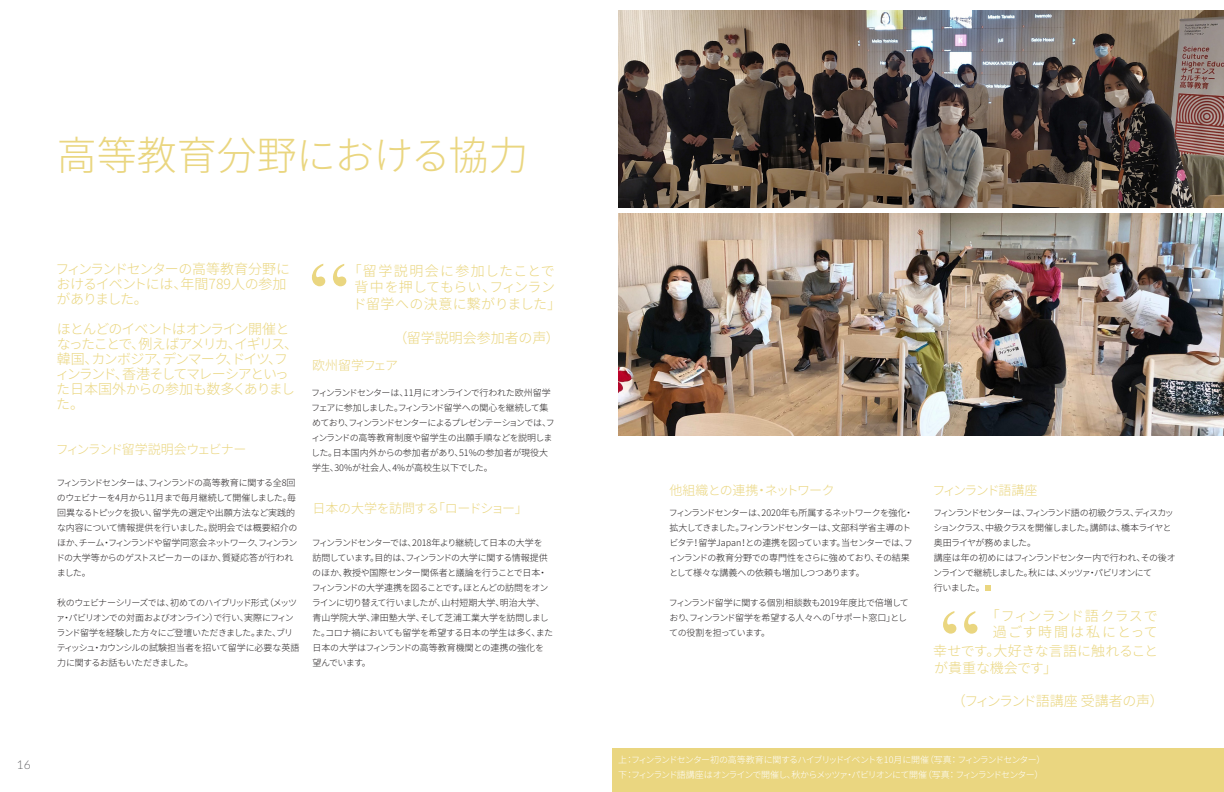
<style>
.page{position:relative;width:1224px;height:792px;background:#fff}
.page>*{position:absolute;margin:0;border:0;box-sizing:border-box;transform-origin:0 0}
.Ingres{font:90px "Times New Roman";color:#ead680}
.Heading{font:300 40px "Noto Sans CJ Kjp";color:#ead680}
.Body{font:300 14px/15px "Noto Sans CJ Kjp";letter-spacing:-.09em;color:#ead680}
.Ingres-2{font:300 14px/16.8px "Noto Sans CJ Kjp";color:#ead680;text-align:center}
.Body-2{font:300 14px/15px "Noto Sans CJ Kjp";letter-spacing:-.04em;color:#ead680}
.Ingres-3{font:300 14px/16.8px "Noto Sans CJ Kjp";letter-spacing:-.02em;color:#ead680}
.Body-3{font:300 14px/16.8px "Noto Sans CJ Kjp";letter-spacing:.05em;color:#ead680;text-align:center}
.Ingres-4{font:300 14px "Noto Sans CJ Kjp";letter-spacing:-.055em;color:#ead680}
.Ingres-5{font:300 13px "Noto Sans CJ Kjp";letter-spacing:-.035em;color:#ead680}
.Ingres-6{font:300 13px "Noto Sans CJ Kjp";letter-spacing:-.075em;color:#ead680}
.Ingres-7{font:300 13px "Noto Sans CJ Kjp";letter-spacing:-.125em;color:#ead680}
.Ingres-8{font:300 13px "Noto Sans CJ Kjp";letter-spacing:-.04em;color:#ead680}
.t1{font:300 12px "Lato";color:#636366}
.Body-4{font:300 9px/15px "Noto Sans CJ Kjp";letter-spacing:-.055em;color:#231f20}
.Ingres-9{font:300 9px "Noto Sans CJ Kjp";letter-spacing:-.1em;color:#fff}
.Body-5{font:300 9px/15px "Noto Sans CJ Kjp";letter-spacing:-.08em;color:#231f20}
.Body-6{font:300 9px/15px "Noto Sans CJ Kjp";letter-spacing:-.015em;color:#231f20}
.Body-7{font:300 9px/15px "Noto Sans CJ Kjp";letter-spacing:-.1em;color:#231f20}
.Body-8{font:300 9px/15px "Noto Sans CJ Kjp";letter-spacing:-.035em;color:#231f20}
</style>
<div class="page">
<svg style="left:985px;top:585px;width:6px;height:6px"></svg>
<img style="left:619px;top:11px;width:605px;height:197px">
<div style="left:612px;top:748px;width:612px;height:44px;background:#ead680"></div>
<img style="left:618px;top:213px;width:606px;height:223px">
<p class="Heading" style="left:57px;top:133px;width:473px">高等教育分野における協力</p>
<p class="Body-2" style="left:56px;top:262px;width:236px">フィンランドセンターの高等教育分野におけるイベントには、年間789人の参加がありました。</p>
<p class="Body" style="left:56px;top:322px;width:244px">ほとんどのイベントはオンライン開催となったことで、例えばアメリカ、イギリス、韓国、カンボジア、デンマーク、ドイツ、フィンランド、香港そしてマレーシアといった日本国外からの参加も数多くありました。</p>
<p class="Ingres-6" style="left:56px;top:442px;width:192px">フィンランド留学説明会ウェビナー</p>
<p class="Body-4" style="left:56px;top:475px;width:243px">フィンランドセンターは、フィンランドの高等教育に関する全8回のウェビナーを4月から11月まで毎月継続して開催しました。毎回異なるトピックを扱い、留学先の選定や出願方法など実践的な内容について情報提供を行いました。説明会では概要紹介のほか、チーム・フィンランドや留学同窓会ネットワーク、フィンランドの大学等からのゲストスピーカーのほか、質疑応答が行われました。</p>
<p class="Body-4" style="left:56px;top:595px;width:245px">秋のウェビナーシリーズでは、初めてのハイブリッド形式（メッツァ・パビリオンでの対面およびオンライン）で行い、実際にフィンランド留学を経験した方々にご登壇いただきました。また、ブリティッシュ・カウンシルの試験担当者を招いて留学に必要な英語力に関するお話もいただきました。</p>
<p class="Ingres" style="left:309px;top:231px;width:41px">“</p>
<p class="Ingres-2" style="left:348px;top:262px;width:215px">「留学説明会に参加したことで背中を押してもらい、フィンランド留学への決意に繋がりました」</p>
<p class="Ingres-2" style="left:393px;top:330px;width:168px">（留学説明会参加者の声）</p>
<p class="Ingres-8" style="left:312px;top:358px;width:88px">欧州留学フェア</p>
<p class="Body-4" style="left:311px;top:385px;width:245px">フィンランドセンターは、11月にオンラインで行われた欧州留学フェアに参加しました。フィンランド留学への関心を継続して集めており、フィンランドセンターによるプレゼンテーションでは、フィンランドの高等教育制度や留学生の出願手順などを説明しました。日本国内外からの参加者があり、51%の参加者が現役大学生、30%が社会人、4%が高校生以下でした。</p>
<p class="Ingres-5" style="left:312px;top:501px;width:217px">日本の大学を訪問する「ロードショー」</p>
<p class="Body-5" style="left:312px;top:535px;width:233px">フィンランドセンターでは、2018年より継続して日本の大学を</p>
<p class="Body-8" style="left:312px;top:550px;width:237px">訪問しています。目的は、フィンランドの大学に関する情報提供のほか、教授や国際センター関係者と議論を行うことで日本・</p>
<p class="Body-4" style="left:312px;top:580px;width:238px">フィンランドの大学連携を図ることです。ほとんどの訪問をオンラインに切り替えて行いましたが、山村短期大学、明治大学、</p>
<p class="Body-6" style="left:312px;top:610px;width:243px">青山学院大学、津田塾大学、そして芝浦工業大学を訪問しました。コロナ禍においても留学を希望する日本の学生は多く、また日本の大学はフィンランドの高等教育機関との連携の強化を</p>
<p class="Body-4" style="left:312px;top:655px;width:60px">望んでいます。</p>
<h3 class="t1" style="left:17px;top:757px;width:15px">16</h3>
<p class="Ingres-5" style="left:670px;top:483px;width:167px">他組織との連携・ネットワーク</p>
<p class="Body-4" style="left:669px;top:505px;width:246px">フィンランドセンターは、2020年も所属するネットワークを強化・拡大してきました。フィンランドセンターは、文部科学省主導のトビタテ！留学Japan！との連携を図っています。当センターでは、フィンランドの教育分野での専門性をさらに強めており、その結果として様々な講義への依頼も増加しつつあります。</p>
<p class="Body-4" style="left:669px;top:595px;width:241px">フィンランド留学に関する個別相談数も2019年度比で倍増しており、フィンランド留学を希望する人々への「サポート窓口」としての役割を担っています。</p>
<p class="Ingres-7" style="left:932px;top:483px;width:107px">フィンランド語講座</p>
<p class="Body-7" style="left:933px;top:505px;width:242px">フィンランドセンターは、フィンランド語の初級クラス、ディスカッションクラス、中級クラスを開催しました。講師は、橋本ライヤと奥田ライヤが務めました。</p>
<p class="Body-5" style="left:933px;top:550px;width:244px">講座は年の初めにはフィンランドセンター内で行われ、その後オンラインで継続しました。秋には、メッツァ・パビリオンにて</p>
<p class="Body-4" style="left:934px;top:580px;width:53px">行いました。</p>
<p class="Ingres" style="left:940px;top:578px;width:41px">“</p>
<h3 class="Body-3" style="left:986px;top:607px;width:173px">「フィンランド語クラスで過ごす時間は私にとって</h3>
<p class="Ingres-3" style="left:933px;top:643px;width:227px">幸せです。大好きな言語に触れることが貴重な機会です」</p>
<p class="Ingres-4" style="left:952px;top:693px;width:213px">（フィンランド語講座 受講者の声）</p>
<p class="Ingres-9" style="left:618px;top:754px;width:429px">上：フィンランドセンター初の高等教育に関するハイブリッドイベントを10月に開催（写真： フィンランドセンター）</p>
<p class="Ingres-9" style="left:618px;top:769px;width:427px">下：フィンランド語講座はオンラインで開催し、秋からメッツァ・パビリオンにて開催（写真： フィンランドセンター）</p>
</div>
